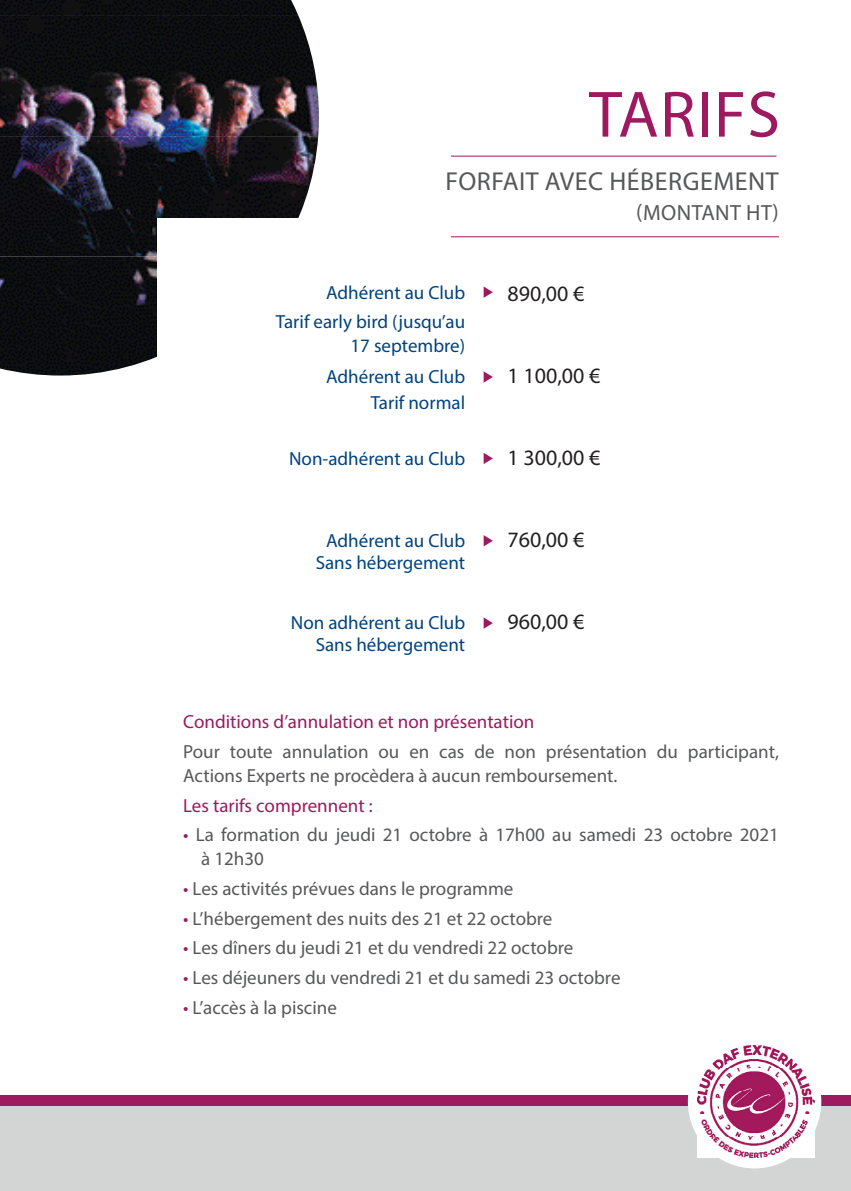
<style>
.page{position:relative;width:851px;height:1191px;background:#fff}
.page>*{position:absolute;margin:0;border:0;box-sizing:border-box;transform-origin:0 0}
.t1{font:66px "Myriad Pro";letter-spacing:.02em;color:#9d1960}
.t2{font:26px "Myriad Pro";letter-spacing:.02em;color:#57585a}
.t3{font:22px "Myriad Pro";color:#231f20}
.t4{font:22px "Myriad Pro";letter-spacing:.02em;color:#57585a}
.t5{font:19px/24px "Myriad Pro";color:#57585a}
.t6{font:19px/24px "Myriad Pro";color:#00437f;text-align:right}
.t7{font:19px "Myriad Pro";color:#9d1960}
.s1{color:#9d1960}
</style>
<div class="page">
<img style="left:0;top:0;width:298px;height:16px">
<img style="left:0;top:16px;width:319px;height:240px">
<img style="left:0;top:256px;width:157px;height:119px">
<div style="left:157px;top:218px;width:289px;height:229px;background:#fff"></div>
<div style="left:0;top:1095px;width:850px;height:65px;background:#9d1960"></div>
<div style="left:0;top:1106px;width:850px;height:85px;background:#d3d4d4"></div>
<div style="left:687px;top:1035px;width:134px;height:133px;background:#fff;border-radius:50%"></div>
<img style="left:697px;top:1045px;width:117px;height:112px">
<hr style="left:451px;top:156px;width:325px;height:1px;background:#9d1960">
<hr style="left:451px;top:236px;width:327px;height:1px;background:#9d1960">
<svg style="left:483px;top:286px;width:10px;height:12px"></svg>
<svg style="left:483px;top:371px;width:10px;height:12px"></svg>
<svg style="left:483px;top:453px;width:10px;height:11px"></svg>
<svg style="left:483px;top:535px;width:10px;height:11px"></svg>
<svg style="left:483px;top:617px;width:10px;height:12px"></svg>
<p class="t1" style="left:589px;top:74px;width:192px">TARIFS</p>
<p class="t2" style="left:445px;top:165px;width:335px">FORFAIT AVEC HÉBERGEMENT</p>
<p class="t4" style="left:636px;top:199px;width:144px">(MONTANT HT)</p>
<p class="t6" style="left:326px;top:280px;width:140px">Adhérent au Club</p>
<p class="t6" style="left:276px;top:309px;width:191px">Tarif early bird (jusqu’au<br>17 septembre)</p>
<p class="t6" style="left:326px;top:365px;width:140px">Adhérent au Club</p>
<p class="t6" style="left:370px;top:390px;width:96px">Tarif normal</p>
<p class="t3" style="left:507px;top:280px;width:78px">890,00 €</p>
<p class="t3" style="left:507px;top:362px;width:94px">1 100,00 €</p>
<p class="t6" style="left:289px;top:446px;width:178px">Non-adhérent au Club</p>
<p class="t3" style="left:507px;top:444px;width:94px">1 300,00 €</p>
<p class="t6" style="left:326px;top:528px;width:140px">Adhérent au Club</p>
<p class="t6" style="left:315px;top:550px;width:151px">Sans hébergement</p>
<p class="t3" style="left:507px;top:526px;width:78px">760,00 €</p>
<p class="t6" style="left:291px;top:611px;width:176px">Non adhérent au Club</p>
<p class="t6" style="left:315px;top:632px;width:151px">Sans hébergement</p>
<p class="t3" style="left:507px;top:608px;width:78px">960,00 €</p>
<p class="t7" style="left:183px;top:710px;width:352px">Conditions d’annulation et non présentation</p>
<p class="t5" style="left:183px;top:739px;width:597px">Pour toute annulation ou en cas de non présentation du participant,<br>Actions Experts ne procèdera à aucun remboursement.</p>
<p class="t7" style="left:183px;top:793px;width:191px">Les tarifs comprennent :</p>
<p class="t5" style="left:201px;top:822px;width:579px;text-indent:-18px"><span class="s1">•</span> La formation du jeudi 21 octobre à 17h00 au samedi 23 octobre 2021 à 12h30</p>
<p class="t5" style="left:183px;top:876px;width:331px"><span class="s1">•</span> Les activités prévues dans le programme</p>
<p class="t5" style="left:183px;top:906px;width:370px"><span class="s1">•</span> L’hébergement des nuits des 21 et 22 octobre</p>
<p class="t5" style="left:183px;top:935px;width:391px"><span class="s1">•</span> Les dîners du jeudi 21 et du vendredi 22 octobre</p>
<p class="t5" style="left:183px;top:965px;width:438px"><span class="s1">•</span> Les déjeuners du vendredi 21 et du samedi 23 octobre</p>
<p class="t5" style="left:183px;top:995px;width:155px"><span class="s1">•</span> L’accès à la piscine</p>
</div>
